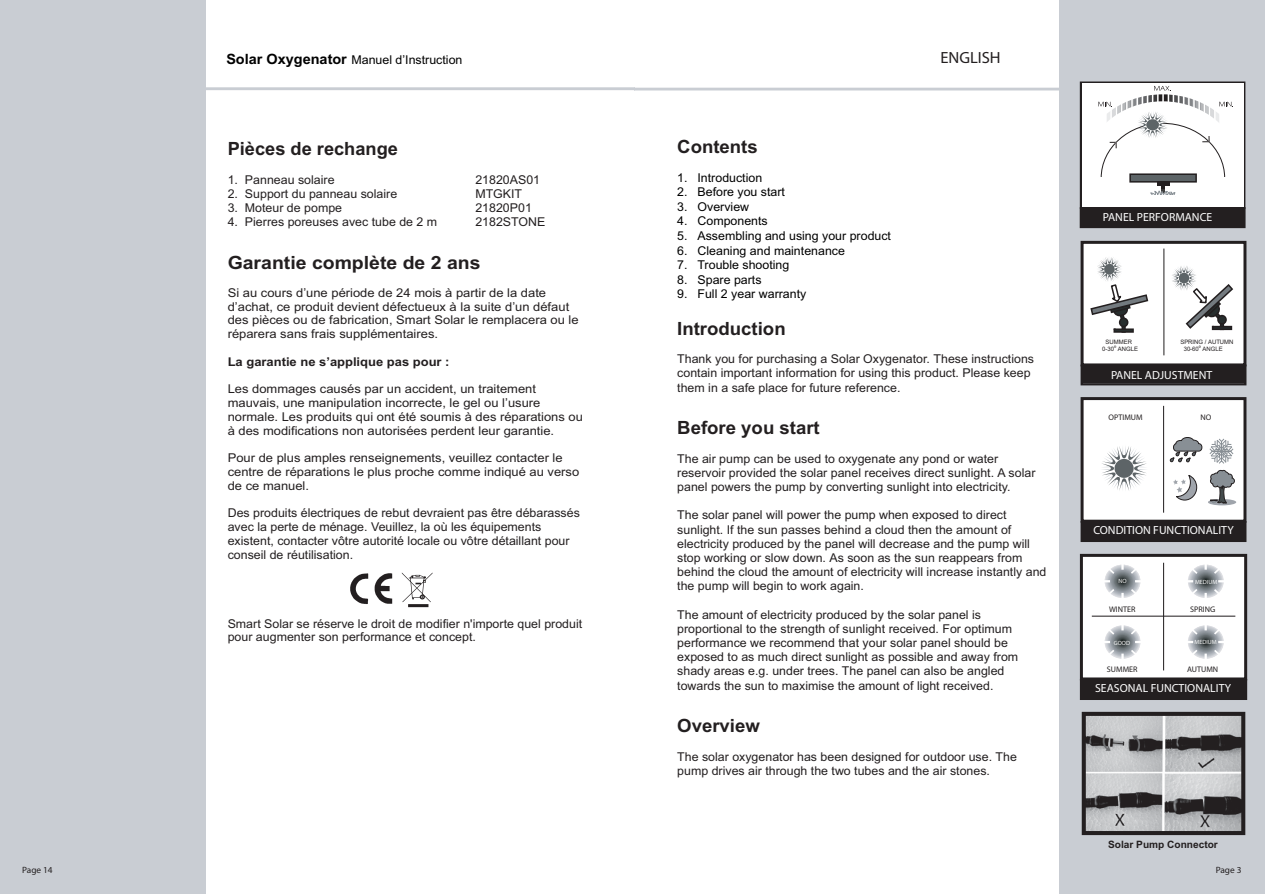
<style>
.page{position:relative;width:1265px;height:894px;background:#fff}
.page>*{position:absolute;margin:0;border:0;box-sizing:border-box;transform-origin:0 0}
.t1{font:700 18.15px "Arial";color:#231f20}
.t2{font:700 18.15px "Arial";color:#231f20;scale:1.07 1}
.t3{font:16.2px "Myriad";color:#231f20}
.t4{font:12.15px/14.2px "Arial";color:#231f20}
.t5{font:12.15px/13.8px "Arial";color:#231f20;scale:1.07 1}
.t6{font:12.15px "Arial";color:#000}
.t7{font:700 12.15px "Arial";color:#231f20;scale:1.07 1}
.t8{font:11.7px "Myriad";color:#fff}
.t9{font:700 10.2px "Arial";color:#231f20}
.t10{font:9.15px "Myriad";color:#231f20}
.t11{font:8.1px "Myriad";color:#231f20}
.t12{font:6.15px/7.4px "Arial";color:#231f20;text-align:center}
.t13{font:6.15px "Myriad";color:#fff}
.s1{font-weight:700;font-size:14.1px}
</style>
<div class="page">
<div style="left:1059px;top:0;width:205px;height:893px;background:#c9cdd3"></div>
<hr style="left:629px;top:88px;width:635px;height:2px;background:#c9cdd3">
<div style="left:0;top:0;width:205px;height:893px;background:#c9cdd3"></div>
<hr style="left:0;top:87px;width:634px;height:3px;background:#c9cdd3">
<img style="left:350px;top:573px;width:43px;height:31px">
<svg style="left:402px;top:572px;width:30px;height:30px"></svg>
<hr style="left:408px;top:604px;width:20px;height:3px;background:#231f20">
<div style="left:1080px;top:364px;width:166px;height:21px;border:2px solid #231f20"></div>
<div style="left:1081px;top:364px;width:164px;height:19px;background:#231f20"></div>
<div style="left:1082px;top:243px;width:162px;height:121px;background:#fff"></div>
<hr style="left:1163px;top:248px;width:1px;height:107px;background:#231f20">
<svg style="left:1090px;top:257px;width:59px;height:75px"></svg>
<svg style="left:1172px;top:266px;width:62px;height:64px"></svg>
<div style="left:1080px;top:241px;width:166px;height:125px;border:3px solid #231f20"></div>
<div style="left:1080px;top:208px;width:164px;height:19px;background:#231f20"></div>
<div style="left:1079px;top:207px;width:166px;height:21px;border:2px solid #231f20"></div>
<div style="left:1079px;top:81px;width:166px;height:128px;border:2px solid #231f20"></div>
<svg style="left:1081px;top:84px;width:161px;height:122px;background:#eee"></svg>
<div style="left:1081px;top:398px;width:163px;height:123px;background:#fff"></div>
<svg style="left:1207px;top:499px;width:29px;height:6px"></svg>
<svg style="left:1169px;top:437px;width:32px;height:26px"></svg>
<svg style="left:1209px;top:438px;width:24px;height:26px"></svg>
<svg style="left:1173px;top:475px;width:23px;height:25px"></svg>
<svg style="left:1209px;top:470px;width:25px;height:33px"></svg>
<div style="left:1080px;top:397px;width:166px;height:125px;border:3px solid #231f20"></div>
<div style="left:1081px;top:522px;width:164px;height:18px;background:#231f20"></div>
<div style="left:1080px;top:521px;width:166px;height:21px;border:2px solid #231f20"></div>
<svg style="left:1102px;top:446px;width:45px;height:44px"></svg>
<hr style="left:1162px;top:405px;width:1px;height:107px;background:#231f20">
<div style="left:1081px;top:555px;width:164px;height:123px;background:#fff"></div>
<div style="left:1079px;top:553px;width:167px;height:127px;border:3px solid #231f20"></div>
<div style="left:1080px;top:679px;width:165px;height:19px;background:#231f20"></div>
<div style="left:1079px;top:678px;width:167px;height:21px;border:2px solid #231f20"></div>
<hr style="left:1091px;top:615px;width:144px;height:1px;background:#231f20">
<hr style="left:1162px;top:562px;width:1px;height:108px;background:#231f20">
<svg style="left:1104px;top:564px;width:37px;height:34px"></svg>
<svg style="left:1188px;top:564px;width:36px;height:34px"></svg>
<svg style="left:1104px;top:625px;width:37px;height:34px"></svg>
<svg style="left:1188px;top:625px;width:36px;height:34px"></svg>
<img style="left:1086px;top:716px;width:154px;height:113px">
<div style="left:1081px;top:711px;width:164px;height:123px;border:4px solid #231f20"></div>
<p class="t6" style="left:226px;top:56px;width:238px"><span class="s1">Solar Oxygenator</span> Manuel d’Instruction</p>
<p class="t1" style="left:228px;top:142px;width:172px">Pièces de rechange</p>
<p class="t4" style="left:228px;top:173px;width:108px">1. Panneau solaire</p>
<p class="t4" style="left:475px;top:173px;width:66px">21820AS01</p>
<p class="t4" style="left:228px;top:188px;width:171px">2. Support du panneau solaire</p>
<p class="t4" style="left:475px;top:188px;width:48px">MTGKIT</p>
<p class="t4" style="left:228px;top:202px;width:116px">3. Moteur de pompe</p>
<p class="t4" style="left:475px;top:202px;width:58px">21820P01</p>
<p class="t4" style="left:228px;top:216px;width:211px">4. Pierres poreuses avec tube de 2 m</p>
<p class="t4" style="left:475px;top:216px;width:72px">2182STONE</p>
<p class="t2" style="left:228px;top:256px;width:238px">Garantie complète de 2 ans</p>
<p class="t5" style="left:228px;top:287px;width:329px">Si au cours d’une période de 24 mois à partir de la date d’achat, ce produit devient défectueux à la suite d’un défaut des pièces ou de fabrication, Smart Solar le remplacera ou le réparera sans frais supplémentaires.</p>
<p class="t7" style="left:228px;top:357px;width:209px">La garantie ne s’applique pas pour :</p>
<p class="t5" style="left:228px;top:383px;width:333px">Les dommages causés par un accident, un traitement mauvais, une manipulation incorrecte, le gel ou l’usure normale. Les produits qui ont été soumis à des réparations ou à des modifications non autorisées perdent leur garantie.</p>
<p class="t5" style="left:228px;top:452px;width:330px">Pour de plus amples renseignements, veuillez contacter le centre de réparations le plus proche comme indiqué au verso de ce manuel.</p>
<p class="t4" style="left:228px;top:507px;width:354px;line-height:13.8px">Des produits électriques de rebut devraient pas être débarassés avec la perte de ménage. Veuillez, la où les équipements existent, contacter vôtre autorité locale ou vôtre détaillant pour conseil de réutilisation.</p>
<p class="t4" style="left:228px;top:617px;width:356px;line-height:13.8px">Smart Solar se réserve le droit de modifier n'importe quel produit pour augmenter son performance et concept.</p>
<p class="t3" style="left:940px;top:51px;width:62px">ENGLISH</p>
<p class="t1" style="left:677px;top:139px;width:82px">Contents</p>
<p class="t6" style="left:677px;top:173px;width:86px">1. Introduction</p>
<p class="t6" style="left:677px;top:187px;width:109px">2. Before you start</p>
<p class="t6" style="left:677px;top:202px;width:73px">3. Overview</p>
<p class="t6" style="left:677px;top:217px;width:92px">4. Components</p>
<p class="t6" style="left:677px;top:231px;width:215px">5. Assembling and using your product</p>
<p class="t6" style="left:677px;top:246px;width:169px">6. Cleaning and maintenance</p>
<p class="t6" style="left:677px;top:260px;width:114px">7. Trouble shooting</p>
<p class="t6" style="left:677px;top:275px;width:86px">8. Spare parts</p>
<p class="t6" style="left:677px;top:289px;width:131px">9. Full 2 year warranty</p>
<p class="t1" style="left:677px;top:322px;width:110px">Introduction</p>
<p class="t4" style="left:677px;top:353px;width:358px">Thank you for purchasing a Solar Oxygenator. These instructions contain important information for using this product. Please keep them in a safe place for future reference.</p>
<p class="t1" style="left:677px;top:421px;width:144px">Before you start</p>
<p class="t4" style="left:677px;top:452px;width:359px">The air pump can be used to oxygenate any pond or water reservoir provided the solar panel receives direct sunlight. A solar panel powers the pump by converting sunlight into electricity.</p>
<p class="t4" style="left:677px;top:509px;width:371px">The solar panel will power the pump when exposed to direct sunlight. If the sun passes behind a cloud then the amount of electricity produced by the panel will decrease and the pump will stop working or slow down. As soon as the sun reappears from behind the cloud the amount of electricity will increase instantly and the pump will begin to work again.</p>
<p class="t4" style="left:677px;top:608px;width:342px">The amount of electricity produced by the solar panel is proportional to the strength of sunlight received. For optimum performance we recommend that your solar panel should be exposed to as much direct sunlight as possible and away from shady areas e.g. under trees. The panel can also be angled towards the sun to maximise the amount of light received.</p>
<p class="t1" style="left:677px;top:719px;width:84px">Overview</p>
<p class="t4" style="left:677px;top:750px;width:341px">The solar oxygenator has been designed for outdoor use. The pump drives air through the two tubes and the air stones.</p>
<p class="t8" style="left:1102px;top:213px;width:111px">PANEL PERFORMANCE</p>
<p class="t12" style="left:1102px;top:338px;width:37px">SUMMER<br>0-30º ANGLE</p>
<p class="t12" style="left:1183px;top:338px;width:51px;text-align:left;text-indent:-3px">SPRING / AUTUMN<br>30-60º ANGLE</p>
<p class="t8" style="left:1110px;top:370px;width:103px">PANEL ADJUSTMENT</p>
<p class="t11" style="left:1108px;top:414px;width:36px">OPTIMUM</p>
<p class="t11" style="left:1200px;top:414px;width:12px">NO</p>
<p class="t8" style="left:1093px;top:525px;width:142px">CONDITION FUNCTIONALITY</p>
<p class="t13" style="left:1118px;top:579px;width:10px">NO</p>
<p class="t13" style="left:1194px;top:579px;width:24px">MEDIUM</p>
<p class="t11" style="left:1108px;top:606px;width:28px">WINTER</p>
<p class="t11" style="left:1190px;top:606px;width:27px">SPRING</p>
<p class="t13" style="left:1113px;top:640px;width:18px">GOOD</p>
<p class="t13" style="left:1194px;top:639px;width:24px">MEDIUM</p>
<p class="t11" style="left:1106px;top:666px;width:32px">SUMMER</p>
<p class="t11" style="left:1186px;top:666px;width:33px">AUTUMN</p>
<p class="t8" style="left:1095px;top:683px;width:138px">SEASONAL FUNCTIONALITY</p>
<p class="t9" style="left:1107px;top:840px;width:111px">Solar Pump Connector</p>
<p class="t10" style="left:22px;top:865px;width:32px">Page 14</p>
<p class="t10" style="left:1215px;top:865px;width:27px">Page 3</p>
</div>
